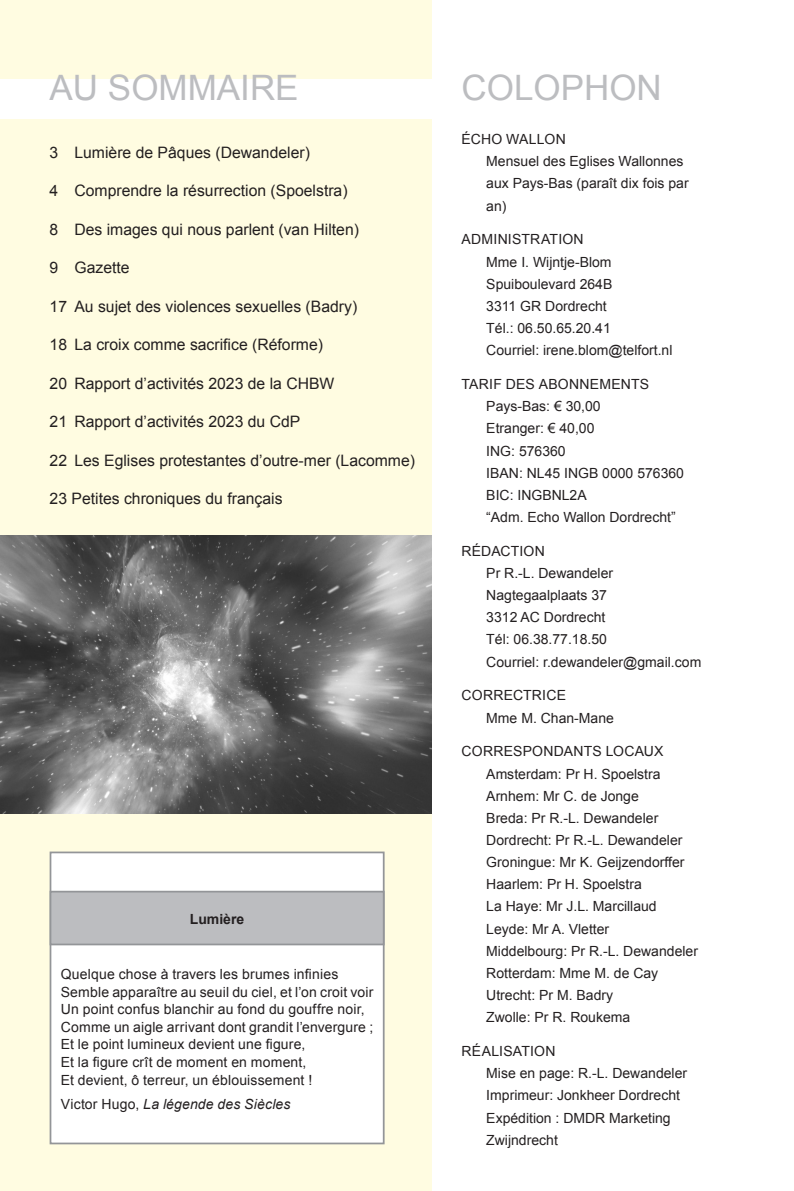
<style>
.page{position:relative;width:794px;height:1191px;background:#fff}
.page>*{position:absolute;margin:0;border:0;box-sizing:border-box;transform-origin:0 0}
._2_Sommaire_colophon{font:35px "Arial";color:#bcbdc0}
._2_Sommaire_Paginati{font:15.75px "Arial";color:#231f20}
._2_Colophon_Texte{font:14px/22.2px "Arial";color:#231f20}
._2_Colophon_Titre{font:14px "Arial";letter-spacing:.01em;color:#231f20}
._2_Colophon_Titre-2{font:italic 14px "Arial";letter-spacing:.01em;color:#231f20}
._2_Annonce_Titre{font:700 14px "Arial";color:#231f20}
.s1{font-style:normal}
</style>
<div class="page">
<div style="left:0;top:0;width:432px;height:1191px;background:#fffce1"></div>
<div style="left:0;top:79px;width:794px;height:40px;background:#fff"></div>
<img style="left:0;top:536px;width:432px;height:278px">
<div style="left:50px;top:851px;width:334px;height:293px;background:#fff;border:2px solid #939598"></div>
<div style="left:50px;top:890px;width:334px;height:55px;background:#bcbdc0;border:2px solid #939598"></div>
<p class="_2_Sommaire_colophon" style="left:50px;top:65px;width:250px">AU SOMMAIRE</p>
<p class="_2_Sommaire_colophon" style="left:461px;top:65px;width:202px">COLOPHON</p>
<p class="_2_Sommaire_Paginati" style="left:50px;top:142px;width:262px">3 Lumière de Pâques (Dewandeler)</p>
<p class="_2_Sommaire_Paginati" style="left:50px;top:180px;width:299px">4 Comprendre la résurrection (Spoelstra)</p>
<p class="_2_Sommaire_Paginati" style="left:50px;top:219px;width:311px">8 Des images qui nous parlent (van Hilten)</p>
<p class="_2_Sommaire_Paginati" style="left:50px;top:257px;width:81px">9 Gazette</p>
<p class="_2_Sommaire_Paginati" style="left:50px;top:296px;width:309px">17 Au sujet des violences sexuelles (Badry)</p>
<p class="_2_Sommaire_Paginati" style="left:50px;top:334px;width:275px">18 La croix comme sacrifice (Réforme)</p>
<p class="_2_Sommaire_Paginati" style="left:50px;top:373px;width:286px">20 Rapport d’activités 2023 de la CHBW</p>
<p class="_2_Sommaire_Paginati" style="left:50px;top:411px;width:252px">21 Rapport d’activités 2023 du CdP</p>
<p class="_2_Sommaire_Paginati" style="left:50px;top:450px;width:367px">22 Les Eglises protestantes d’outre-mer (Lacomme)</p>
<p class="_2_Sommaire_Paginati" style="left:50px;top:488px;width:234px">23 Petites chroniques du français</p>
<p class="_2_Annonce_Titre" style="left:190px;top:910px;width:56px">Lumière</p>
<p class="_2_Colophon_Titre" style="left:61px;top:965px;width:279px">Quelque chose à travers les brumes infinies</p>
<p class="_2_Colophon_Titre" style="left:61px;top:983px;width:314px">Semble apparaître au seuil du ciel, et l’on croit voir</p>
<p class="_2_Colophon_Titre" style="left:61px;top:1000px;width:305px">Un point confus blanchir au fond du gouffre noir,</p>
<p class="_2_Colophon_Titre" style="left:61px;top:1018px;width:314px">Comme un aigle arrivant dont grandit l’envergure ;</p>
<p class="_2_Colophon_Titre" style="left:61px;top:1035px;width:246px">Et le point lumineux devient une figure,</p>
<p class="_2_Colophon_Titre" style="left:61px;top:1053px;width:247px">Et la figure crît de moment en moment,</p>
<p class="_2_Colophon_Titre" style="left:61px;top:1070px;width:253px">Et devient, ô terreur, un éblouissement !</p>
<p class="_2_Colophon_Titre-2" style="left:61px;top:1095px;width:231px"><span class="s1">Victor Hugo,</span> La légende des Siècles</p>
<p class="_2_Colophon_Titre" style="left:461px;top:130px;width:106px">ÉCHO WALLON</p>
<p class="_2_Colophon_Texte" style="left:486px;top:150px;width:199px">Mensuel des Eglises Wallonnes</p>
<p class="_2_Colophon_Texte" style="left:486px;top:173px;width:204px">aux Pays-Bas (paraît dix fois par an)</p>
<p class="_2_Colophon_Titre" style="left:461px;top:230px;width:124px">ADMINISTRATION</p>
<p class="_2_Colophon_Texte" style="left:486px;top:251px;width:127px">Mme I. Wijntje-Blom</p>
<p class="_2_Colophon_Texte" style="left:486px;top:273px;width:128px">Spuiboulevard 264B</p>
<p class="_2_Colophon_Texte" style="left:486px;top:295px;width:122px">3311 GR Dordrecht</p>
<p class="_2_Colophon_Texte" style="left:486px;top:317px;width:126px">Tél.: 06.50.65.20.41</p>
<p class="_2_Colophon_Texte" style="left:486px;top:339px;width:188px">Courriel: irene.blom@telfort.nl</p>
<p class="_2_Colophon_Titre" style="left:461px;top:375px;width:189px">TARIF DES ABONNEMENTS</p>
<p class="_2_Colophon_Texte" style="left:486px;top:395px;width:116px">Pays-Bas: € 30,00</p>
<p class="_2_Colophon_Texte" style="left:486px;top:417px;width:110px">Etranger: € 40,00</p>
<p class="_2_Colophon_Texte" style="left:486px;top:439px;width:81px">ING: 576360</p>
<p class="_2_Colophon_Texte" style="left:486px;top:462px;width:199px">IBAN: NL45 INGB 0000 576360</p>
<p class="_2_Colophon_Texte" style="left:486px;top:484px;width:102px">BIC: INGBNL2A</p>
<p class="_2_Colophon_Texte" style="left:486px;top:506px;width:191px">“Adm. Echo Wallon Dordrecht”</p>
<p class="_2_Colophon_Titre" style="left:461px;top:542px;width:85px">RÉDACTION</p>
<p class="_2_Colophon_Texte" style="left:486px;top:562px;width:128px">Pr R.-L. Dewandeler</p>
<p class="_2_Colophon_Texte" style="left:486px;top:584px;width:122px">Nagtegaalplaats 37</p>
<p class="_2_Colophon_Texte" style="left:486px;top:606px;width:121px">3312 AC Dordrecht</p>
<p class="_2_Colophon_Texte" style="left:486px;top:628px;width:122px">Tél: 06.38.77.18.50</p>
<p class="_2_Colophon_Texte" style="left:486px;top:650px;width:216px">Courriel: r.dewandeler@gmail.com</p>
<p class="_2_Colophon_Titre" style="left:461px;top:686px;width:106px">CORRECTRICE</p>
<p class="_2_Colophon_Texte" style="left:486px;top:706px;width:129px">Mme M. Chan-Mane</p>
<p class="_2_Colophon_Titre" style="left:461px;top:742px;width:203px">CORRESPONDANTS LOCAUX</p>
<p class="_2_Colophon_Texte" style="left:486px;top:762px;width:176px">Amsterdam: Pr H. Spoelstra</p>
<p class="_2_Colophon_Texte" style="left:486px;top:784px;width:154px">Arnhem: Mr C. de Jonge</p>
<p class="_2_Colophon_Texte" style="left:486px;top:807px;width:173px">Breda: Pr R.-L. Dewandeler</p>
<p class="_2_Colophon_Texte" style="left:486px;top:829px;width:198px">Dordrecht: Pr R.-L. Dewandeler</p>
<p class="_2_Colophon_Texte" style="left:486px;top:851px;width:200px">Groningue: Mr K. Geijzendorffer</p>
<p class="_2_Colophon_Texte" style="left:486px;top:873px;width:157px">Haarlem: Pr H. Spoelstra</p>
<p class="_2_Colophon_Texte" style="left:486px;top:895px;width:172px">La Haye: Mr J.L. Marcillaud</p>
<p class="_2_Colophon_Texte" style="left:486px;top:917px;width:124px">Leyde: Mr A. Vletter</p>
<p class="_2_Colophon_Texte" style="left:486px;top:940px;width:213px">Middelbourg: Pr R.-L. Dewandeler</p>
<p class="_2_Colophon_Texte" style="left:486px;top:962px;width:173px">Rotterdam: Mme M. de Cay</p>
<p class="_2_Colophon_Texte" style="left:486px;top:984px;width:128px">Utrecht: Pr M. Badry</p>
<p class="_2_Colophon_Texte" style="left:486px;top:1006px;width:145px">Zwolle: Pr R. Roukema</p>
<p class="_2_Colophon_Titre" style="left:461px;top:1042px;width:96px">RÉALISATION</p>
<p class="_2_Colophon_Texte" style="left:486px;top:1062px;width:202px">Mise en page: R.-L. Dewandeler</p>
<p class="_2_Colophon_Texte" style="left:486px;top:1084px;width:195px">Imprimeur: Jonkheer Dordrecht</p>
<p class="_2_Colophon_Texte" style="left:486px;top:1106px;width:186px">Expédition : DMDR Marketing<br>Zwijndrecht</p>
</div>
